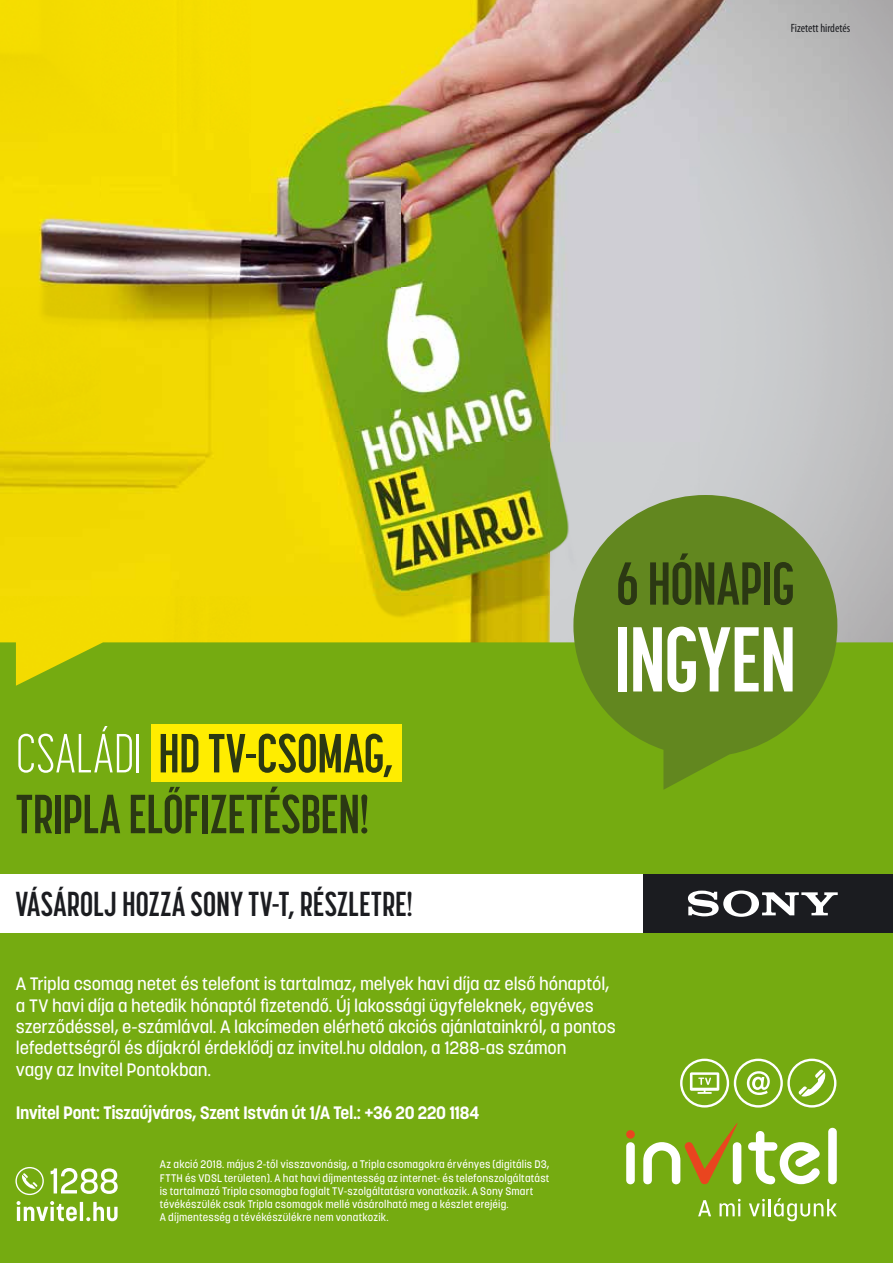
<style>
.page{position:relative;width:893px;height:1263px;background:#fff}
.page>*{position:absolute;margin:0;border:0;box-sizing:border-box;transform-origin:0 0}
.t1{font:700 91.05px "Korolev Compressed";letter-spacing:-.02em;color:#fff}
.t2{font:700 59.85px "Korolev Compressed";letter-spacing:-.01em;color:#2b3813}
.t3{font:700 54.6px/60.8px "Korolev Compressed";letter-spacing:-.005em;color:#2b3813}
.t4{font:700 34.35px "Korolev Compressed";letter-spacing:.005em;color:#1b1c20}
.t5{font:500 17.85px/21.5px "Korolev";letter-spacing:-.01em;color:#fff}
.t6{font:700 17.85px "Korolev";letter-spacing:-.02em;color:#fff}
.t7{font:condensed 12px "Myriad Pro";color:#1b1c20}
.t8{font:500 10.95px/13px "Korolev";letter-spacing:.015em;color:#fff}
.s1{font-weight:300;color:#fff}
</style>
<div class="page">
<img style="left:0;top:0;width:893px;height:642px">
<div style="left:0;top:642px;width:893px;height:621px;background:#75ab11"></div>
<div style="left:152px;top:724px;width:250px;height:58px;background:#ffed00"></div>
<div style="left:0;top:874px;width:893px;height:59px;background:#fff"></div>
<div style="left:643px;top:874px;width:250px;height:59px;background:#1b1c20"></div>
<svg style="left:688px;top:890px;width:150px;height:27px"></svg>
<svg style="left:573px;top:495px;width:264px;height:295px;background:#6f942c"></svg>
<div style="left:626px;top:1130px;width:9px;height:8px;background:#e9451f;border-radius:50%"></div>
<svg style="left:623px;top:1141px;width:12px;height:43px"></svg>
<svg style="left:828px;top:1127px;width:9px;height:57px"></svg>
<svg style="left:641px;top:1121px;width:100px;height:63px"></svg>
<svg style="left:747px;top:1130px;width:73px;height:54px"></svg>
<svg style="left:696px;top:1200px;width:15px;height:17px"></svg>
<svg style="left:718px;top:1199px;width:23px;height:18px"></svg>
<svg style="left:748px;top:1198px;width:89px;height:24px;background:#95be49"></svg>
<svg style="left:678px;top:1056px;width:159px;height:51px;background:#93bd46"></svg>
<svg style="left:15px;top:1167px;width:103px;height:54px"></svg>
<p class="t7" style="left:791px;top:20px;width:61px">Fizetett hirdetés</p>
<h3 class="t3" style="left:16px;top:723px;width:379px"><span class="s1">CSALÁDI</span> HD TV-CSOMAG,<br>TRIPLA ELŐFIZETÉSBEN!</h3>
<h3 class="t4" style="left:16px;top:885px;width:398px">VÁSÁROLJ HOZZÁ SONY TV-T, RÉSZLETRE!</h3>
<h2 class="t2" style="left:616px;top:551px;width:180px">6 HÓNAPIG</h2>
<h1 class="t1" style="left:614px;top:609px;width:184px">INGYEN</h1>
<p class="t5" style="left:16px;top:973px;width:601px">A Tripla csomag netet és telefont is tartalmaz, melyek havi díja az első hónaptól, a TV havi díja a hetedik hónaptól fizetendő. Új lakossági ügyfeleknek, egyéves szerződéssel, e-számlával. A lakcímeden elérhető akciós ajánlatainkról, a pontos lefedettségről és díjakról érdeklődj az invitel.hu oldalon, a 1288-as számon<br>vagy az Invitel Pontokban.</p>
<h3 class="t6" style="left:16px;top:1101px;width:465px">Invitel Pont: Tiszaújváros, Szent István út 1/A Tel.: +36 20 220 1184</h3>
<p class="t8" style="left:160px;top:1158px;width:391px">Az akció 2018. május 2-től visszavonásig, a Tripla csomagokra érvényes (digitális D3, FTTH és VDSL területen). A hat havi díjmentesség az internet- és telefonszolgáltatást is tartalmazó Tripla csomagba foglalt TV-szolgáltatásra vonatkozik. A Sony Smart tévékészülék csak Tripla csomagok mellé vásárolható meg a készlet erejéig.<br>A díjmentesség a tévékészülékre nem vonatkozik.</p>
</div>
